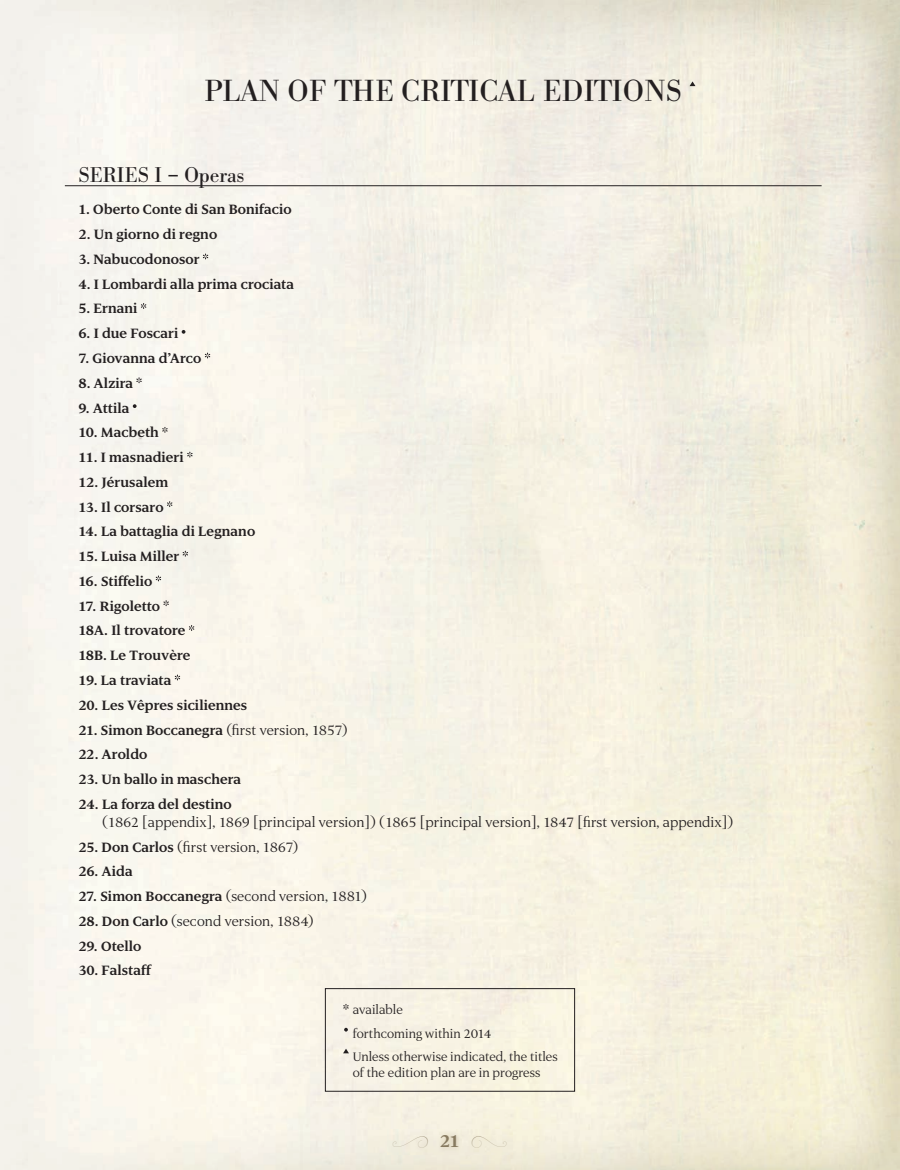
<style>
.page{position:relative;width:900px;height:1170px;background:#fff}
.page>*{position:absolute;margin:0;border:0;box-sizing:border-box;transform-origin:0 0}
.t1{font:30px "Bodoni BE";letter-spacing:.02em;color:#231f20}
.t2{font:21px "Bodoni BE";letter-spacing:.02em;color:#231f20}
.t3{font:21px "Luxury Text PS Bold LF";color:#877a60}
.t4{font:16.5px/24.8px "Luxury Text PS Bold LF";letter-spacing:.005em;color:#231f20}
.t5{font:16.5px "Luxury Text PS Roman LF";letter-spacing:.005em;color:#231f20}
.t6{font:15px/23.2px "Luxury Text PS Roman LF";color:#231f20}
.s1{font-family:"Luxury Text PS Bold LF"}
</style>
<div class="page">
<img style="left:0;top:0;width:899px;height:1169px">
<img style="left:387px;top:1129px;width:125px;height:24px">
<svg style="left:689px;top:81px;width:6px;height:5px"></svg>
<hr style="left:65px;top:185px;width:756px;height:1px;background:#231f20">
<svg style="left:203px;top:253px;width:5px;height:6px"></svg>
<svg style="left:141px;top:303px;width:5px;height:6px"></svg>
<svg style="left:205px;top:352px;width:5px;height:6px"></svg>
<svg style="left:136px;top:377px;width:6px;height:6px"></svg>
<svg style="left:133px;top:404px;width:3px;height:4px"></svg>
<svg style="left:162px;top:427px;width:5px;height:5px"></svg>
<svg style="left:187px;top:451px;width:5px;height:6px"></svg>
<svg style="left:167px;top:501px;width:5px;height:6px"></svg>
<svg style="left:182px;top:550px;width:6px;height:6px"></svg>
<svg style="left:156px;top:575px;width:5px;height:6px"></svg>
<svg style="left:163px;top:600px;width:6px;height:6px"></svg>
<svg style="left:189px;top:625px;width:5px;height:5px"></svg>
<svg style="left:175px;top:674px;width:5px;height:6px"></svg>
<svg style="left:343px;top:1003px;width:5px;height:6px"></svg>
<svg style="left:344px;top:1027px;width:4px;height:4px"></svg>
<svg style="left:343px;top:1048px;width:6px;height:5px"></svg>
<div style="left:325px;top:987px;width:249px;height:104px;border:1px solid #231f20"></div>
<svg style="left:391px;top:1136px;width:39px;height:11px"></svg>
<svg style="left:469px;top:1136px;width:38px;height:11px"></svg>
<h1 class="t1" style="left:204px;top:74px;width:478px">PLAN OF THE CRITICAL EDITIONS</h1>
<p class="t2" style="left:78px;top:163px;width:167px">SERIES I – OPERAS</p>
<p class="t4" style="left:78px;top:197px;width:215px">1. Oberto Conte di San Bonifacio</p>
<p class="t4" style="left:78px;top:222px;width:140px">2. Un giorno di regno</p>
<p class="t4" style="left:78px;top:247px;width:123px">3. Nabucodonosor</p>
<p class="t4" style="left:78px;top:271px;width:217px">4. I Lombardi alla prima crociata</p>
<p class="t4" style="left:78px;top:296px;width:61px">5. Ernani</p>
<p class="t4" style="left:78px;top:321px;width:101px">6. I due Foscari</p>
<p class="t4" style="left:78px;top:346px;width:125px">7. Giovanna d’Arco</p>
<p class="t4" style="left:78px;top:370px;width:56px">8. Alzira</p>
<p class="t4" style="left:78px;top:395px;width:53px">9. Attila</p>
<p class="t4" style="left:78px;top:420px;width:82px">10. Macbeth</p>
<p class="t4" style="left:78px;top:445px;width:107px">11. I masnadieri</p>
<p class="t4" style="left:78px;top:469px;width:91px">12. Jérusalem</p>
<p class="t4" style="left:78px;top:494px;width:87px">13. Il corsaro</p>
<p class="t4" style="left:78px;top:519px;width:178px">14. La battaglia di Legnano</p>
<p class="t4" style="left:78px;top:544px;width:102px">15. Luisa Miller</p>
<p class="t4" style="left:78px;top:568px;width:75px">16. Stiffelio</p>
<p class="t4" style="left:78px;top:593px;width:113px">17. Rigoletto<br>18A. Il trovatore<br>18B. Le Trouvère</p>
<p class="t4" style="left:78px;top:667px;width:94px">19. La traviata</p>
<p class="t4" style="left:78px;top:692px;width:170px">20. Les Vêpres siciliennes</p>
<p class="t5" style="left:78px;top:721px;width:270px"><span class="s1">21. Simon Boccanegra</span> (first version, 1857)</p>
<p class="t4" style="left:78px;top:742px;width:70px">22. Aroldo</p>
<p class="t4" style="left:78px;top:766px;width:164px">23. Un ballo in maschera</p>
<p class="t4" style="left:78px;top:791px;width:155px">24. La forza del destino</p>
<p class="t5" style="left:102px;top:813px;width:632px">(1862 [appendix], 1869 [principal version]) (1865 [principal version], 1847 [first version, appendix])</p>
<p class="t5" style="left:78px;top:838px;width:221px"><span class="s1">25. Don Carlos</span> (first version, 1867)</p>
<p class="t4" style="left:78px;top:859px;width:56px">26. Aida</p>
<p class="t5" style="left:78px;top:887px;width:290px"><span class="s1">27. Simon Boccanegra</span> (second version, 1881)</p>
<p class="t5" style="left:78px;top:912px;width:236px"><span class="s1">28. Don Carlo</span> (second version, 1884)</p>
<p class="t4" style="left:78px;top:933px;width:64px">29. Otello</p>
<p class="t4" style="left:78px;top:958px;width:74px">30. Falstaff</p>
<p class="t6" style="left:352px;top:998px;width:206px">available<br>forthcoming within 2014<br>Unless otherwise indicated, the titles</p>
<p class="t6" style="left:352px;top:1061px;width:189px">of the edition plan are in progress</p>
<p class="t3" style="left:439px;top:1130px;width:22px">21</p>
</div>
